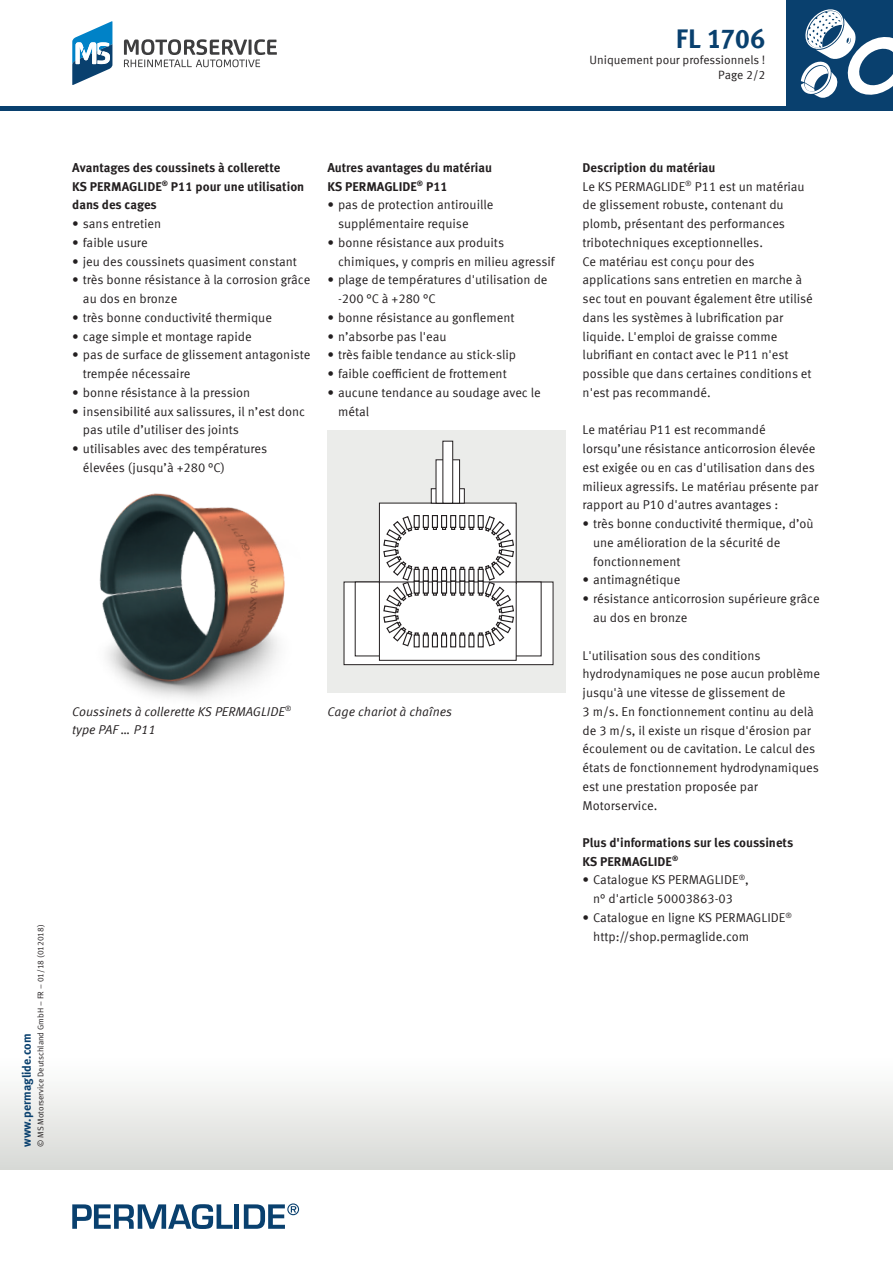
<style>
.page{position:relative;width:893px;height:1263px;background:#fff}
.page>*{position:absolute;margin:0;border:0;box-sizing:border-box;transform-origin:0 0}
.t1{font:700 27px "Meta Offc Pro";letter-spacing:-.02em;color:#09406e}
.t2{font:12.75px/18.8px "Meta Offc Pro Norm";color:#231f20}
.t3{font:700 12.75px/18.8px "Meta Offc Pro";color:#231f20}
.t4{font:12.75px "Meta Offc Pro Norm Ita";color:#231f20}
.t5{font:12px "Meta Offc Pro Norm";color:#231f20}
.t6{font:700 12px "Meta Offc Pro";color:#09406e}
.t7{font:8.25px "Meta Offc Pro Norm";color:#231f20}
.t8{font:7.5px "Meta Offc Pro Norm Ita";color:#231f20}
</style>
<div class="page">
<div style="left:0;top:106px;width:893px;height:5px;background:#09406e"></div>
<div style="left:0;top:1054px;width:893px;height:115px;background:linear-gradient(to bottom,#fff,#d8d9d6)"></div>
<div style="left:787px;top:0;width:106px;height:106px;background:#09406e"></div>
<svg style="left:801px;top:9px;width:92px;height:89px"></svg>
<svg style="left:72px;top:1204px;width:161px;height:25px"></svg>
<div style="left:234px;top:1204px;width:5px;height:25px;background:#09406e"></div>
<svg style="left:244px;top:1203px;width:55px;height:26px"></svg>
<svg style="left:124px;top:39px;width:153px;height:28px"></svg>
<svg style="left:72px;top:21px;width:40px;height:64px"></svg>
<div style="left:327px;top:430px;width:239px;height:263px;background:#ebecea"></div>
<div style="left:344px;top:582px;width:209px;height:83px;background:#fff"></div>
<div style="left:344px;top:582px;width:209px;height:83px;border:1px solid #231f20"></div>
<div style="left:379px;top:503px;width:137px;height:80px;background:#fff"></div>
<div style="left:379px;top:503px;width:137px;height:81px;border:1px solid #231f20"></div>
<div style="left:379px;top:582px;width:137px;height:79px;border:1px solid #231f20"></div>
<div style="left:468px;top:569px;width:6px;height:13px;border:1px solid #231f20"></div>
<div style="left:478px;top:515px;width:6px;height:13px;border:1px solid #231f20"></div>
<div style="left:478px;top:569px;width:6px;height:13px;border:1px solid #231f20"></div>
<div style="left:468px;top:515px;width:6px;height:13px;border:1px solid #231f20"></div>
<div style="left:468px;top:634px;width:6px;height:13px;border:1px solid #231f20"></div>
<div style="left:478px;top:581px;width:6px;height:13px;border:1px solid #231f20"></div>
<svg style="left:479px;top:515px;width:36px;height:132px"></svg>
<div style="left:478px;top:635px;width:5px;height:12px;background:#fff"></div>
<div style="left:478px;top:634px;width:6px;height:13px;border:1px solid #231f20"></div>
<svg style="left:383px;top:515px;width:90px;height:132px"></svg>
<div style="left:469px;top:581px;width:5px;height:12px;background:#fff"></div>
<div style="left:468px;top:581px;width:6px;height:13px;border:1px solid #231f20"></div>
<svg style="left:433px;top:490px;width:30px;height:11px"></svg>
<div style="left:431px;top:488px;width:34px;height:15px;border:1px solid #231f20"></div>
<svg style="left:438px;top:461px;width:20px;height:40px"></svg>
<div style="left:436px;top:459px;width:24px;height:44px;border:1px solid #231f20"></div>
<div style="left:443px;top:441px;width:10px;height:62px;background:#fff"></div>
<div style="left:443px;top:441px;width:10px;height:62px;border:1px solid #231f20"></div>
<img style="left:99px;top:493px;width:279px;height:206px">
<h1 class="t1" style="left:676px;top:18px;width:91px">FL 1706</h1>
<p class="t5" style="left:718px;top:66px;width:49px">Page 2/2</p>
<p class="t5" style="left:589px;top:51px;width:177px">Uniquement pour professionnels !</p>
<p class="t7" style="left:34px;top:1147px;width:224px;rotate:-90deg">© MS Motorservice Deutschland GmbH – FR – 01/18 (012018)</p>
<p class="t6" style="left:17px;top:1147px;width:115px;rotate:-90deg">www.permaglide.com</p>
<p class="t3" style="left:72px;top:157px;width:234px">Avantages des coussinets à collerette<br>KS PERMAGLIDE<sup>®</sup> P11 pour une utilisation dans des cages</p>
<p class="t2" style="left:72px;top:213px;width:91px">• sans entretien</p>
<p class="t2" style="left:72px;top:232px;width:77px">• faible usure</p>
<p class="t2" style="left:72px;top:251px;width:226px">• jeu des coussinets quasiment constant</p>
<p class="t2" style="left:83px;top:270px;width:229px;text-indent:-11px">• très bonne résistance à la corrosion grâce au dos en bronze</p>
<p class="t2" style="left:72px;top:307px;width:201px">• très bonne conductivité thermique</p>
<p class="t2" style="left:72px;top:326px;width:181px">• cage simple et montage rapide</p>
<p class="t2" style="left:83px;top:345px;width:229px;text-indent:-11px">• pas de surface de glissement antagoniste trempée nécessaire</p>
<p class="t2" style="left:72px;top:382px;width:179px">• bonne résistance à la pression</p>
<p class="t2" style="left:83px;top:401px;width:224px;text-indent:-11px">• insensibilité aux salissures, il n’est donc pas utile d’utiliser des joints</p>
<p class="t2" style="left:83px;top:439px;width:186px;text-indent:-11px">• utilisables avec des températures élevées (jusqu’à +280 °C)</p>
<p class="t3" style="left:327px;top:157px;width:166px">Autres avantages du matériau<br>KS PERMAGLIDE<sup>®</sup> P11</p>
<p class="t2" style="left:338px;top:195px;width:157px;text-indent:-11px">• pas de protection antirouille supplémentaire requise</p>
<p class="t2" style="left:338px;top:232px;width:218px;text-indent:-11px">• bonne résistance aux produits chimiques, y compris en milieu agressif</p>
<p class="t2" style="left:338px;top:270px;width:211px;text-indent:-11px">• plage de températures d'utilisation de -200 °C à +280 °C</p>
<p class="t2" style="left:327px;top:307px;width:189px">• bonne résistance au gonflement</p>
<p class="t2" style="left:327px;top:326px;width:121px">• n’absorbe pas l'eau</p>
<p class="t2" style="left:327px;top:345px;width:190px">• très faible tendance au stick-slip</p>
<p class="t2" style="left:327px;top:364px;width:181px">• faible coefficient de frottement</p>
<p class="t2" style="left:338px;top:382px;width:204px;text-indent:-11px">• aucune tendance au soudage avec le métal</p>
<p class="t8" style="left:285px;top:703px;width:8px">®</p>
<p class="t4" style="left:72px;top:702px;width:214px">Coussinets à collerette KS PERMAGLIDE</p>
<p class="t4" style="left:327px;top:702px;width:126px">Cage chariot à chaînes</p>
<p class="t4" style="left:72px;top:720px;width:85px">type PAF … P11</p>
<p class="t3" style="left:583px;top:157px;width:135px">Description du matériau</p>
<p class="t2" style="left:583px;top:176px;width:232px">Le KS PERMAGLIDE<sup>®</sup> P11 est un matériau de glissement robuste, contenant du plomb, présentant des performances tribotechniques exceptionnelles.<br>Ce matériau est conçu pour des applications sans entretien en marche à sec tout en pouvant également être utilisé dans les systèmes à lubrification par liquide. L'emploi de graisse comme lubrifiant en contact avec le P11 n'est possible que dans certaines conditions et n'est pas recommandé.</p>
<p class="t2" style="left:583px;top:420px;width:237px">Le matériau P11 est recommandé lorsqu’une résistance anticorrosion élevée est exigée ou en cas d'utilisation dans des milieux agressifs. Le matériau présente par rapport au P10 d'autres avantages :</p>
<p class="t2" style="left:593px;top:514px;width:222px;text-indent:-11px">• très bonne conductivité thermique, d’où une amélioration de la sécurité de fonctionnement</p>
<p class="t2" style="left:583px;top:570px;width:99px">• antimagnétique</p>
<p class="t2" style="left:593px;top:589px;width:228px;text-indent:-11px">• résistance anticorrosion supérieure grâce au dos en bronze</p>
<p class="t2" style="left:583px;top:645px;width:239px">L'utilisation sous des conditions hydrodynamiques ne pose aucun problème jusqu'à une vitesse de glissement de<br>3 m/s. En fonctionnement continu au delà de 3 m/s, il existe un risque d'érosion par écoulement ou de cavitation. Le calcul des états de fonctionnement hydrodynamiques est une prestation proposée par Motorservice.</p>
<p class="t3" style="left:583px;top:832px;width:212px">Plus d'informations sur les coussinets<br>KS PERMAGLIDE<sup>®</sup></p>
<p class="t2" style="left:583px;top:870px;width:168px;text-align:center">• Catalogue KS PERMAGLIDE<sup>®</sup>, n° d'article 50003863-03</p>
<p class="t2" style="left:593px;top:907px;width:200px;text-indent:-11px">• Catalogue en ligne KS PERMAGLIDE<sup>® </sup>http://shop.permaglide.com</p>
</div>
